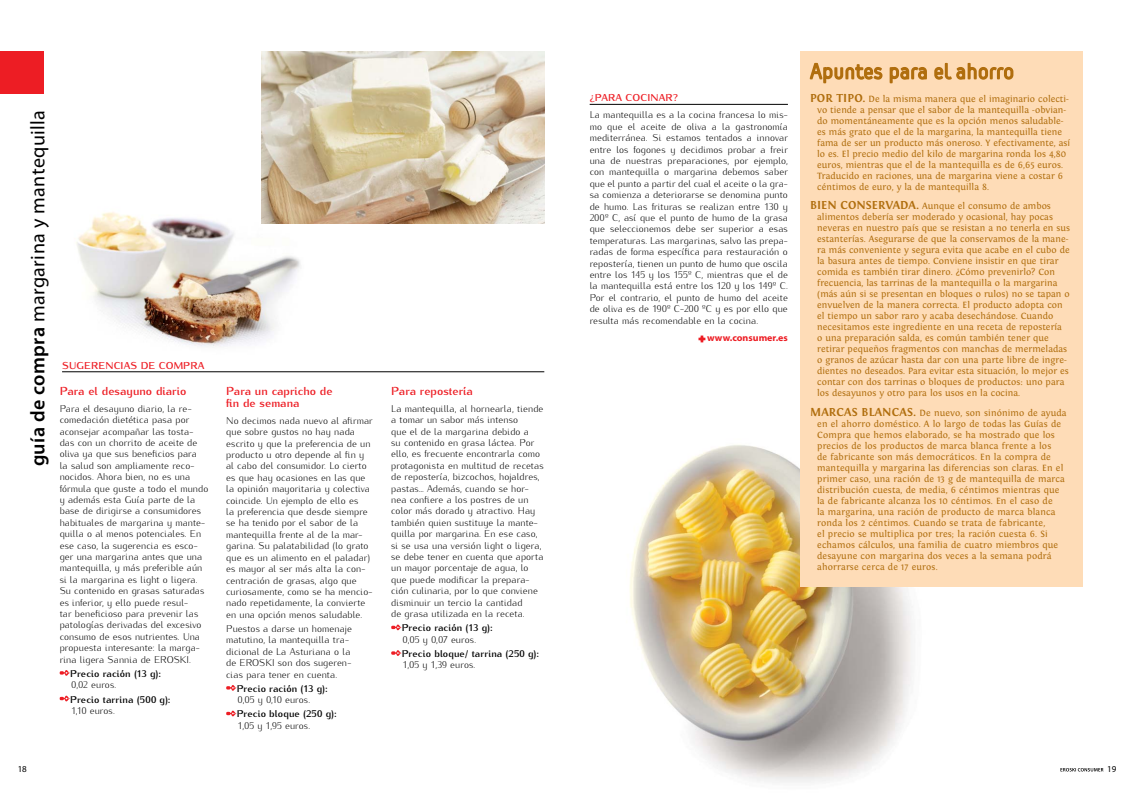
<style>
.page{position:relative;width:1134px;height:794px;background:#fff}
.page>*{position:absolute;margin:0;border:0;box-sizing:border-box;transform-origin:0 0}
.t1{font:20px "Myriad Pro";letter-spacing:.02em;color:#000}
.t2{font:700 11.5px/12px "Kurier";color:#ed1d24}
.t3{font:700 10px "Kurier";letter-spacing:.015em;color:#ed1d24}
.t4{font:300 9.8px/11.4px "Kurier";letter-spacing:.005em;color:#000}
.t5{font:700 9.8px "Kurier";letter-spacing:.01em;color:#000}
.t6{font:700 9.6px "Myriad Pro";color:#ed1d24;scale:1.04 1}
.t7{font:9.5px/11px "Fontin";letter-spacing:.005em;color:#b06e0e}
.t8{font:9px "Myriad Pro";color:#000}
.s1{font-weight:600}
.s2{font-weight:700;font-size:12px}
</style>
<div class="page">
<div style="left:0;top:51px;width:44px;height:43px;background:#ed1d24"></div>
<img style="left:630px;top:445px;width:282px;height:338px">
<img style="left:76px;top:200px;width:229px;height:147px">
<svg style="left:60px;top:670px;width:10px;height:5px"></svg>
<svg style="left:60px;top:695px;width:10px;height:6px"></svg>
<hr style="left:62px;top:371px;width:482px;height:1px;background:#000">
<svg style="left:226px;top:685px;width:11px;height:5px"></svg>
<svg style="left:226px;top:710px;width:11px;height:6px"></svg>
<svg style="left:391px;top:624px;width:11px;height:6px"></svg>
<svg style="left:391px;top:650px;width:11px;height:6px"></svg>
<hr style="left:590px;top:104px;width:198px;height:1px;background:#000">
<svg style="left:698px;top:335px;width:8px;height:8px"></svg>
<div style="left:800px;top:51px;width:283px;height:536px;background:#fedcb7"></div>
<svg style="left:809px;top:62px;width:205px;height:22px"></svg>
<img style="left:262px;top:51px;width:282px;height:172px">
<svg style="left:1060px;top:768px;width:43px;height:3px"></svg>
<h1 class="t1" style="left:27px;top:466px;width:358px;rotate:-90deg"><span class="s1">guía de compra</span> margarina y mantequilla</h1>
<p class="t3" style="left:62px;top:358px;width:144px">Sugerencias de compra</p>
<p class="t2" style="left:60px;top:384px;width:128px">Para el desayuno diario</p>
<p class="t4" style="left:60px;top:402px;width:150px">Para el desayuno diario, la re&shy;comedación dietética pasa por aconsejar acompañar las tosta&shy;das con un chorrito de aceite de oliva ya que sus beneficios para<br>la salud son ampliamente reco&shy;nocidos. Ahora bien, no es una fórmula que guste a todo el mundo y además esta Guía parte de la base de dirigirse a consumidores habituales de margarina y mante&shy;quilla o al menos potenciales. En ese caso, la sugerencia es esco&shy;ger una margarina antes que una mantequilla, y más preferible aún si la margarina es light o ligera.<br>Su contenido en grasas saturadas es inferior, y ello puede resul-<br>tar beneficioso para prevenir las patologías derivadas del excesivo consumo de esos nutrientes. Una propuesta interesante: la marga&shy;rina ligera Sannia de EROSKI.</p>
<p class="t5" style="left:70px;top:666px;width:93px">Precio ración (13 g):</p>
<p class="t4" style="left:71px;top:678px;width:46px">0,02 euros.</p>
<p class="t5" style="left:70px;top:691px;width:102px">Precio tarrina (500 g):</p>
<p class="t4" style="left:71px;top:704px;width:45px">1,10 euros.</p>
<p class="t2" style="left:226px;top:384px;width:108px">Para un capricho de fin de semana</p>
<p class="t4" style="left:226px;top:414px;width:148px">No decimos nada nuevo al afirmar que sobre gustos no hay nada escrito y que la preferencia de un producto u otro depende al fin y al cabo del consumidor. Lo cierto es que hay ocasiones en las que la opinión mayoritaria y colectiva coincide. Un ejemplo de ello es<br>la preferencia que desde siempre se ha tenido por el sabor de la mantequilla frente al de la mar&shy;garina. Su palatabilidad (lo grato que es un alimento en el paladar) es mayor al ser más alta la con&shy;centración de grasas, algo que curiosamente, como se ha mencio&shy;nado repetidamente, la convierte en una opción menos saludable.</p>
<p class="t4" style="left:226px;top:622px;width:127px">Puestos a darse un homenaje matutino, la mantequilla tra&shy;dicional de La Asturiana o la de EROSKI son dos sugeren&shy;cias para tener en cuenta.</p>
<p class="t5" style="left:237px;top:681px;width:93px">Precio ración (13 g):</p>
<p class="t4" style="left:238px;top:693px;width:74px">0,05 y 0,10 euros.</p>
<p class="t5" style="left:237px;top:706px;width:102px">Precio bloque (250 g):</p>
<p class="t4" style="left:238px;top:719px;width:74px">1,05 y 1,95 euros.</p>
<p class="t2" style="left:391px;top:384px;width:83px">Para repostería</p>
<p class="t4" style="left:391px;top:402px;width:154px">La mantequilla, al hornearla, tiende a tomar un sabor más intenso<br>que el de la margarina debido a<br>su contenido en grasa láctea. Por ello, es frecuente encontrarla como protagonista en multitud de recetas de repostería, bizcochos, hojaldres, pastas… Además, cuando se hor&shy;nea confiere a los postres de un color más dorado y atractivo. Hay también quien sustituye la mante&shy;quilla por margarina. En ese caso, si se usa una versión light o ligera, se debe tener en cuenta que aporta un mayor porcentaje de agua, lo que puede modificar la prepara&shy;ción culinaria, por lo que conviene disminuir un tercio la cantidad<br>de grasa utilizada en la receta.</p>
<p class="t5" style="left:402px;top:620px;width:93px">Precio ración (13 g):</p>
<p class="t4" style="left:403px;top:633px;width:75px">0,05 y 0,07 euros.</p>
<p class="t5" style="left:402px;top:646px;width:139px">Precio bloque/ tarrina (250 g):</p>
<p class="t4" style="left:403px;top:658px;width:74px">1,05 y 1,39 euros.</p>
<p class="t3" style="left:590px;top:90px;width:90px">¿Para cocinar?</p>
<p class="t4" style="left:590px;top:108px;width:200px;text-align:justify">La mantequilla es a la cocina francesa lo mis&shy;mo que el aceite de oliva a la gastronomía mediterránea. Si estamos tentados a innovar entre los fogones y decidimos probar a freir una de nuestras preparaciones, por ejemplo, con mantequilla o margarina debemos saber que el punto a partir del cual el aceite o la gra&shy;sa comienza a deteriorarse se denomina punto de humo. Las frituras se realizan entre 130 y 200º C, así que el punto de humo de la grasa que seleccionemos debe ser superior a esas temperaturas. Las margarinas, salvo las prepa&shy;radas de forma específica para restauración o repostería, tienen un punto de humo que oscila entre los 145 y los 155º C, mientras que el de la mantequilla está entre los 120 y los 149º C.<br>Por el contrario, el punto de humo del aceite de oliva es de 190º C-200 ºC y es por ello que resulta más recomendable en la cocina.</p>
<p class="t6" style="left:707px;top:333px;width:79px">www.consumer.es</p>
<p class="t7" style="left:817px;top:93px;width:255px;text-indent:-7px"><span class="s2">POR TIPO.</span> De la misma manera que el imaginario colecti&shy;vo tiende a pensar que el sabor de la mantequilla -obvian&shy;do momentáneamente que es la opción menos saludable&shy;es más grato que el de la margarina, la mantequilla tiene fama de ser un producto más oneroso. Y efectivamente, así lo es. El precio medio del kilo de margarina ronda los 4,80 euros, mientras que el de la mantequilla es de 6,65 euros.<br>Traducido en raciones, una de margarina viene a costar 6 céntimos de euro, y la de mantequilla 8.</p>
<p class="t7" style="left:817px;top:201px;width:254px;text-indent:-7px"><span class="s2">BIEN CONSERVADA.</span> Aunque el consumo de ambos alimentos debería ser moderado y ocasional, hay pocas neveras en nuestro país que se resistan a no tenerla en sus estanterías. Asegurarse de que la conservamos de la mane&shy;ra más conveniente y segura evita que acabe en el cubo de la basura antes de tiempo. Conviene insistir en que tirar comida es también tirar dinero. ¿Cómo prevenirlo? Con frecuencia, las tarrinas de la mantequilla o la margarina (más aún si se presentan en bloques o rulos) no se tapan o envuelven de la manera correcta. El producto adopta con el tiempo un sabor raro y acaba desechándose. Cuando necesitamos este ingrediente en una receta de repostería<br>o una preparación salda, es común también tener que retirar pequeños fragmentos con manchas de mermeladas o granos de azúcar hasta dar con una parte libre de ingre&shy;dientes no deseados. Para evitar esta situación, lo mejor es contar con dos tarrinas o bloques de productos: uno para los desayunos y otro para los usos en la cocina.</p>
<p class="t7" style="left:817px;top:407px;width:251px;text-indent:-7px"><span class="s2">MARCAS BLANCAS.</span> De nuevo, son sinónimo de ayuda en el ahorro doméstico. A lo largo de todas las Guías de Compra que hemos elaborado, se ha mostrado que los precios de los productos de marca blanca frente a los<br>de fabricante son más democráticos. En la compra de mantequilla y margarina las diferencias son claras. En el primer caso, una ración de 13 g de mantequilla de marca distribución cuesta, de media, 6 céntimos mientras que la de fabricante alcanza los 10 céntimos. En el caso de<br>la margarina, una ración de producto de marca blanca ronda los 2 céntimos. Cuando se trata de fabricante,<br>el precio se multiplica por tres; la ración cuesta 6. Si echamos cálculos, una familia de cuatro miembros que desayune con margarina dos veces a la semana podrá ahorrarse cerca de 17 euros.</p>
<p class="t8" style="left:18px;top:763px;width:11px">18</p>
<p class="t8" style="left:1107px;top:763px;width:11px">19</p>
</div>
